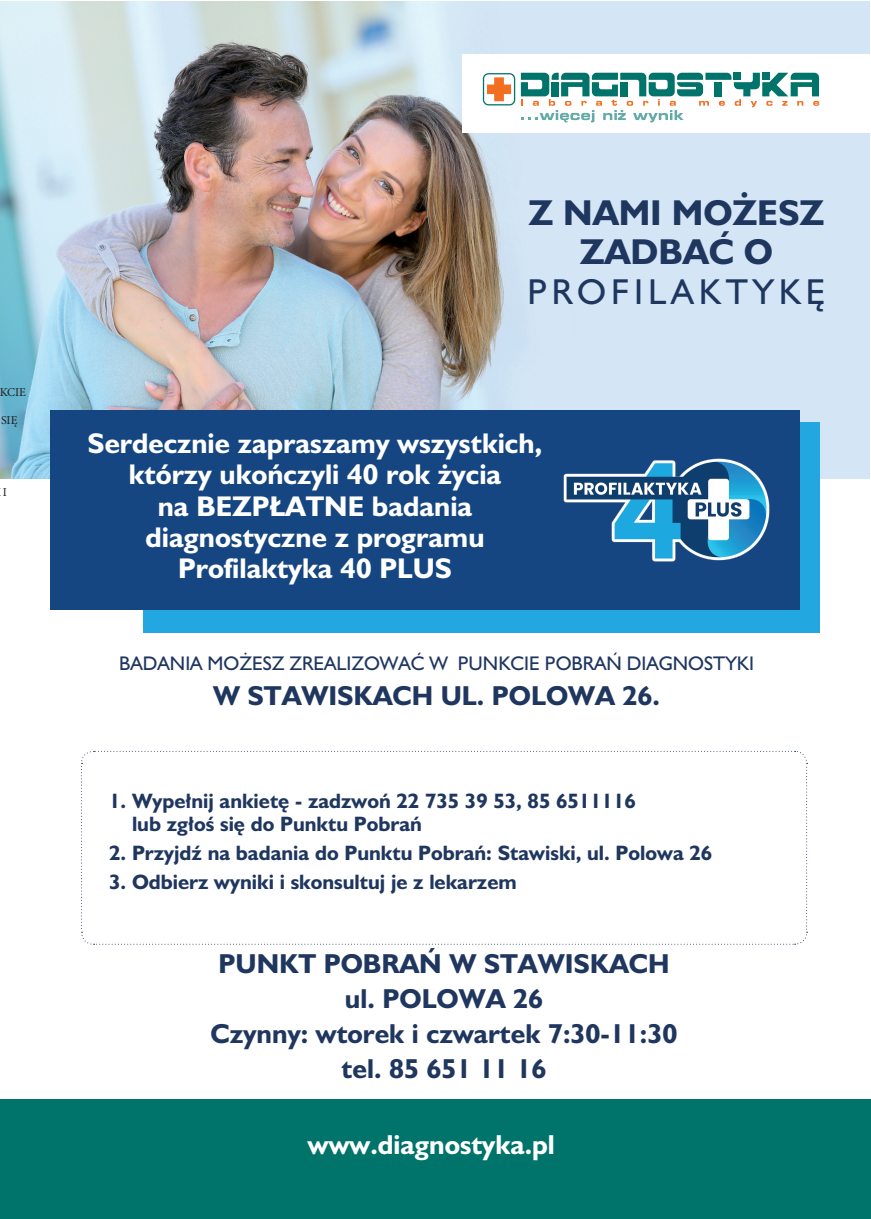
<style>
.page{position:relative;width:871px;height:1219px;background:#fff}
.page>*{position:absolute;margin:0;border:0;box-sizing:border-box;transform-origin:0 0}
.t1{font:700 32.8px/39.4px "Humanst 521 PL";color:#1f365f;text-align:center}
.t2{font:32.8px "Humanst 521 PL";letter-spacing:.15em;color:#1f365f}
.t3{font:700 26px "Humanst 521 PL";color:#fff}
.t4{font:700 25px "Humanst 521 PL";color:#1f365f}
.t5{font:700 25px "Humanst 521 PL";color:#fff}
.t6{font:700 19px/22.8px "Humanst 521 PL";color:#1f365f}
.t7{font:18px "Humanst 521 PL";color:#1f365f}
.t8{font:12px "Minion Pro";color:#231f20}
</style>
<div class="page">
<div style="left:0;top:1px;width:869px;height:478px;background:#d4e6f6"></div>
<img style="left:0;top:1px;width:521px;height:478px">
<div style="left:462px;top:54px;width:407px;height:79px;background:#fff"></div>
<svg style="left:482px;top:73px;width:337px;height:49px"></svg>
<div style="left:143px;top:422px;width:676px;height:210px;background:#22a7e0"></div>
<div style="left:50px;top:410px;width:749px;height:199px;background:#154681"></div>
<img style="left:563px;top:458px;width:207px;height:104px">
<svg style="left:81px;top:750px;width:726px;height:195px"></svg>
<div style="left:0;top:1100px;width:870px;height:119px;background:#00736a"></div>
<p class="t8" style="left:-1px;top:384px;width:28px">KCIE</p>
<p class="t8" style="left:1px;top:413px;width:18px">SIĘ</p>
<p class="t8" style="left:3px;top:485px;width:6px">I</p>
<h1 class="t1" style="left:528px;top:192px;width:297px">Z NAMI MOŻESZ<br>ZADBAĆ O</h1>
<h1 class="t2" style="left:527px;top:269px;width:299px">PROFILAKTYKĘ</h1>
<h2 class="t3" style="left:88px;top:426px;width:456px">Serdecznie zapraszamy wszystkich,</h2>
<h2 class="t3" style="left:129px;top:457px;width:374px">którzy ukończyli 40 rok życia</h2>
<h2 class="t3" style="left:158px;top:488px;width:58px">na bezp</h2>
<h2 class="t3" style="left:269px;top:488px;width:37px">łatne</h2>
<h2 class="t3" style="left:372px;top:488px;width:102px">badania</h2>
<h2 class="t3" style="left:145px;top:519px;width:340px">diagnostyczne z programu</h2>
<h2 class="t3" style="left:178px;top:551px;width:275px">Profilaktyka 40 PLUS</h2>
<p class="t7" style="left:119px;top:651px;width:636px">BADANIA MOŻESZ ZREALI ZOWAĆ W PUN KCIE POBRAŃ DIAGN OSTYKI</p>
<h3 class="t4" style="left:213px;top:678px;width:448px">W STAWISKACH UL. POLOWA 26.</h3>
<p class="t6" style="left:132px;top:789px;width:505px;text-indent:-23px">1. Wypełnij ankietę - zadzwoń 22 735 39 53, 85 6511116 lub zgłoś się do Punktu Pobrań</p>
<p class="t6" style="left:109px;top:840px;width:604px">2. Przyjdź na badania do Punktu Pobrań: Stawiski, ul. Polowa 26</p>
<p class="t6" style="left:109px;top:869px;width:409px">3. Odbierz wyniki i skonsultuj je z lekarzem</p>
<h3 class="t4" style="left:218px;top:946px;width:38px">Punkt</h3>
<h3 class="t4" style="left:323px;top:946px;width:347px">Pob rań W STAWISKACH</h3>
<h3 class="t4" style="left:345px;top:981px;width:199px">ul. POLOWA 26</h3>
<h3 class="t4" style="left:210px;top:1016px;width:468px">Czynny: wtorek i czwartek 7:30-11:30</h3>
<h3 class="t4" style="left:341px;top:1051px;width:206px">tel. 85 651 11 16</h3>
<h3 class="t5" style="left:308px;top:1127px;width:248px">www.diagnostyka.pl</h3>
</div>
